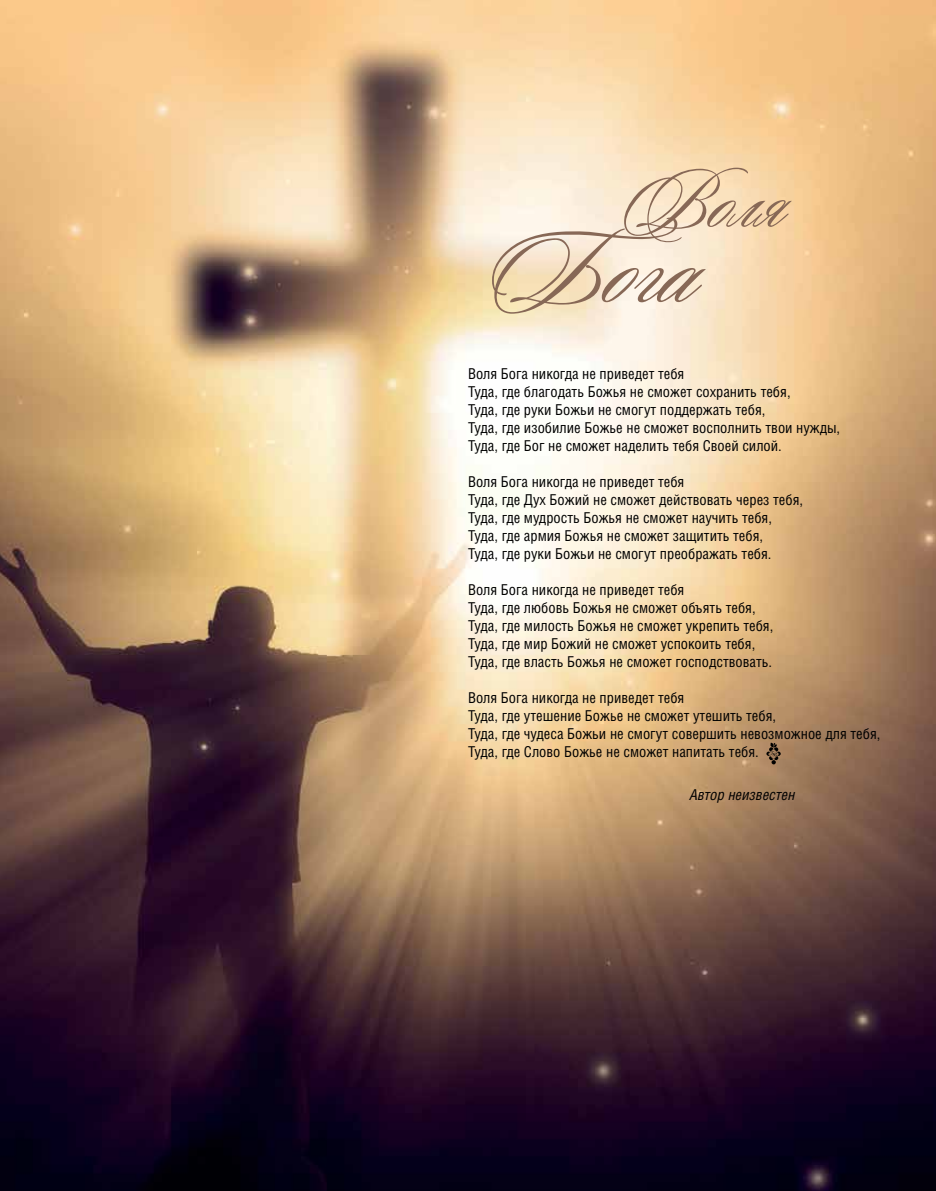
<style>
.page{position:relative;width:936px;height:1191px;background:#fff}
.page>*{position:absolute;margin:0;border:0;box-sizing:border-box;transform-origin:0 0}
.t1{font:112.5px "Ceremonious Two";color:#876856}
.t2{font:87px "Ceremonious Two";color:#876856}
.t3{font:15px/18px "Helios Cond C";color:#000}
.t4{font:italic 15px "Helios Cond C";color:#000}
</style>
<div class="page">
<img style="left:0;top:0;width:935px;height:1191px">
<svg style="left:766px;top:742px;width:14px;height:22px"></svg>
<h2 class="t2" style="left:621px;top:158px;width:166px">Воля</h2>
<h1 class="t1" style="left:490px;top:213px;width:209px">Бога</h1>
<p class="t3" style="left:468px;top:364px;width:373px">Воля Бога никогда не приведет тебя<br>Туда, где благодать Божья не сможет сохранить тебя,<br>Туда, где руки Божьи не смогут поддержать тебя,<br>Туда, где изобилие Божье не сможет восполнить твои нужды, Туда, где Бог не сможет наделить тебя Своей силой.</p>
<p class="t3" style="left:468px;top:472px;width:336px">Воля Бога никогда не приведет тебя<br>Туда, где Дух Божий не сможет действовать через тебя, Туда, где мудрость Божья не сможет научить тебя, Туда, где армия Божья не сможет защитить тебя,<br>Туда, где руки Божьи не смогут преображать тебя.</p>
<p class="t3" style="left:468px;top:580px;width:307px">Воля Бога никогда не приведет тебя<br>Туда, где любовь Божья не сможет объять тебя, Туда, где милость Божья не сможет укрепить тебя, Туда, где мир Божий не сможет успокоить тебя, Туда, где власть Божья не сможет господствовать.</p>
<p class="t3" style="left:468px;top:688px;width:414px">Воля Бога никогда не приведет тебя<br>Туда, где утешение Божье не сможет утешить тебя,<br>Туда, где чудеса Божьи не смогут совершить невозможное для тебя, Туда, где Слово Божье не сможет напитать тебя.</p>
<p class="t4" style="left:689px;top:786px;width:107px">Автор неизвестен</p>
</div>
